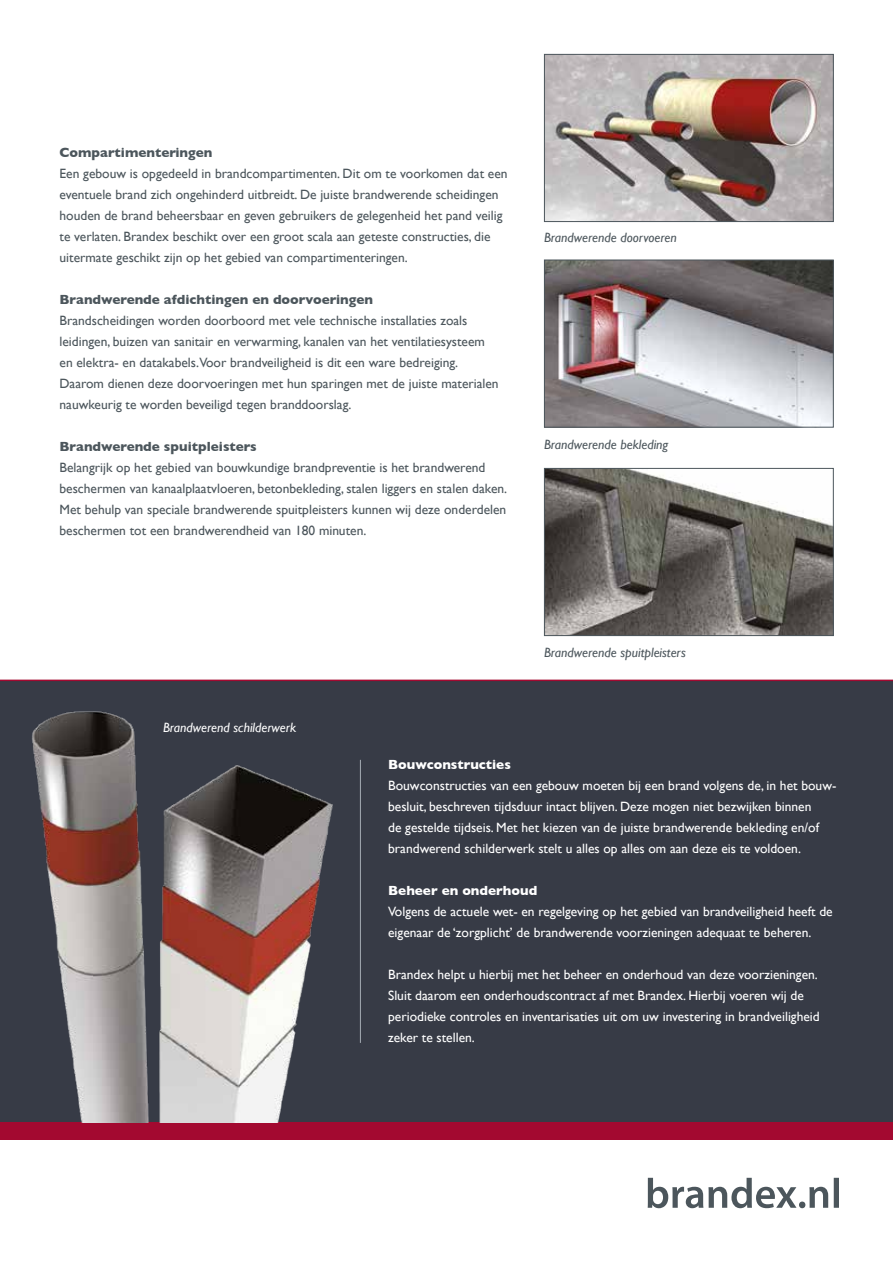
<style>
.page{position:relative;width:893px;height:1263px;background:#fff}
.page>*{position:absolute;margin:0;border:0;box-sizing:border-box;transform-origin:0 0}
.t1{font:13.5px/21px "Gill Sans";color:#4c565c}
.t2{font:13.5px/21px "Gill Sans";color:#fff}
.t3{font:700 13.5px "Gill Sans";color:#4c565c}
.t4{font:italic 13.5px "Gill Sans";color:#4c565c}
.t5{font:700 13.5px "Gill Sans";color:#fff}
.t6{font:italic 13.5px "Gill Sans";color:#fff}
</style>
<div class="page">
<div style="left:0;top:681px;width:893px;height:442px;background:#373b46"></div>
<div style="left:0;top:1123px;width:893px;height:17px;background:#a30930"></div>
<svg style="left:648px;top:1178px;width:191px;height:30px"></svg>
<img style="left:546px;top:56px;width:286px;height:164px">
<div style="left:544px;top:54px;width:290px;height:168px;border:1px solid #4c565c"></div>
<img style="left:546px;top:262px;width:286px;height:164px">
<div style="left:544px;top:260px;width:290px;height:168px;border:1px solid #4c565c"></div>
<img style="left:546px;top:470px;width:286px;height:164px">
<div style="left:544px;top:468px;width:290px;height:168px;border:1px solid #4c565c"></div>
<img style="left:0;top:679px;width:371px;height:444px">
<hr style="left:360px;top:760px;width:1px;height:283px;background:#a5adb4">
<hr style="left:0;top:680px;width:893px;height:1px;background:#a30930">
<p class="t3" style="left:60px;top:144px;width:154px">Compartimenteringen</p>
<p class="t1" style="left:60px;top:162px;width:450px">Een gebouw is opgedeeld in brandcompartimenten. Dit om te voorkomen dat een eventuele brand zich ongehinderd uitbreidt. De juiste brandwerende scheidingen houden de brand beheersbaar en geven gebruikers de gelegenheid het pand veilig te verlaten. Brandex beschikt over een groot scala aan geteste constructies, die uitermate geschikt zijn op het gebied van compartimenteringen.</p>
<p class="t3" style="left:60px;top:291px;width:315px">Brandwerende afdichtingen en doorvoeringen</p>
<p class="t1" style="left:60px;top:309px;width:441px">Brandscheidingen worden doorboord met vele technische installaties zoals leidingen, buizen van sanitair en verwarming, kanalen van het ventilatiesysteem en elektra- en datakabels.Voor brandveiligheid is dit een ware bedreiging.<br>Daarom dienen deze doorvoeringen met hun sparingen met de juiste materialen nauwkeurig te worden beveiligd tegen branddoorslag.</p>
<p class="t3" style="left:60px;top:438px;width:199px">Brandwerende spuitpleisters</p>
<p class="t1" style="left:60px;top:456px;width:449px">Belangrijk op het gebied van bouwkundige brandpreventie is het brandwerend beschermen van kanaalplaatvloeren, betonbekleding, stalen liggers en stalen daken.<br>Met behulp van speciale brandwerende spuitpleisters kunnen wij deze onderdelen beschermen tot een brandwerendheid van 180 minuten.</p>
<p class="t4" style="left:544px;top:230px;width:134px">Brandwerende doorvoeren</p>
<p class="t4" style="left:544px;top:436px;width:126px">Brandwerende bekleding</p>
<p class="t6" style="left:163px;top:720px;width:135px">Brandwerend schilderwerk</p>
<p class="t4" style="left:544px;top:645px;width:143px">Brandwerende spuitpleisters</p>
<p class="t5" style="left:388px;top:757px;width:124px">Bouwconstructies</p>
<p class="t2" style="left:388px;top:775px;width:450px">Bouwconstructies van een gebouw moeten bij een brand volgens de, in het bouw&shy;besluit, beschreven tijdsduur intact blijven. Deze mogen niet bezwijken binnen<br>de gestelde tijdseis. Met het kiezen van de juiste brandwerende bekleding en/of brandwerend schilderwerk stelt u alles op alles om aan deze eis te voldoen.</p>
<p class="t5" style="left:388px;top:883px;width:151px">Beheer en onderhoud</p>
<p class="t2" style="left:388px;top:901px;width:446px">Volgens de actuele wet- en regelgeving op het gebied van brandveiligheid heeft de eigenaar de ‘zorgplicht’ de brandwerende voorzieningen adequaat te beheren.</p>
<p class="t2" style="left:388px;top:964px;width:433px">Brandex helpt u hierbij met het beheer en onderhoud van deze voorzieningen.<br>Sluit daarom een onderhoudscontract af met Brandex. Hierbij voeren wij de periodieke controles en inventarisaties uit om uw investering in brandveiligheid zeker te stellen.</p>
</div>
